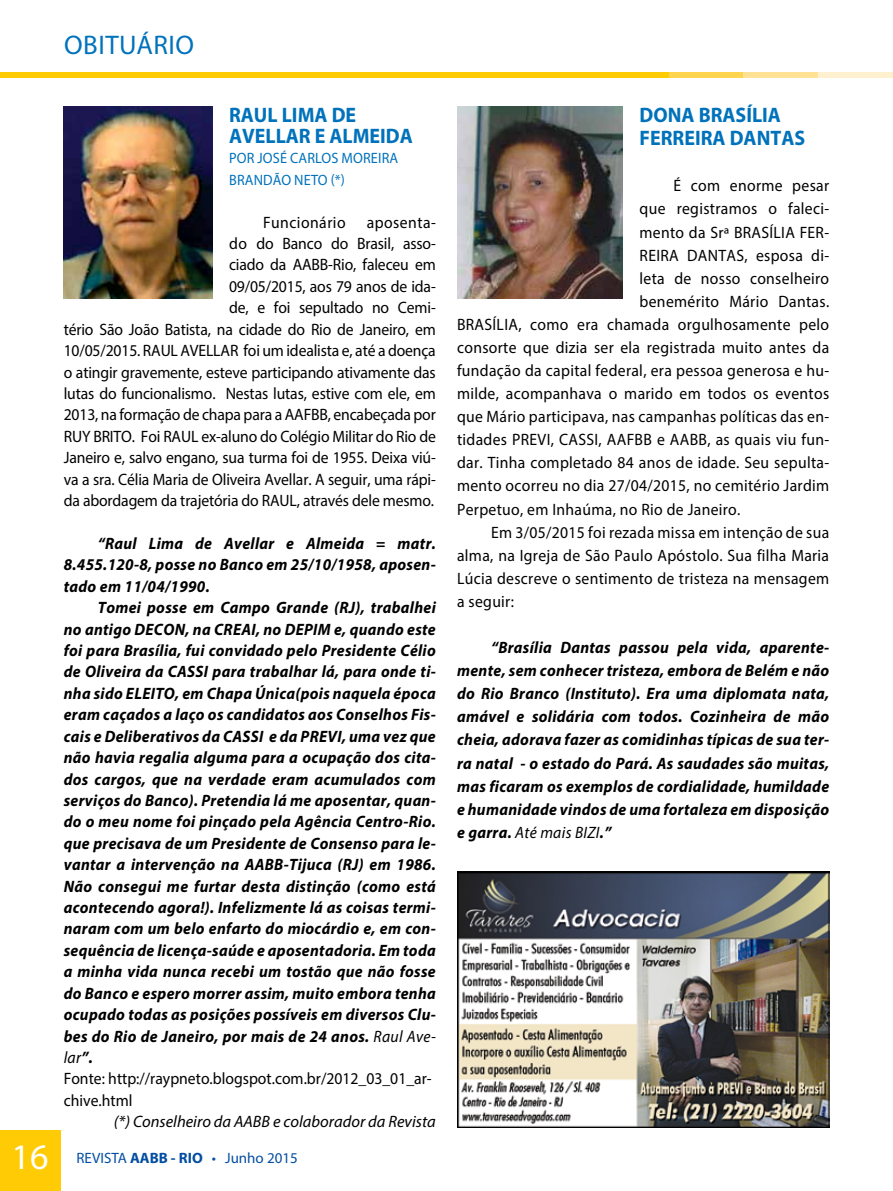
<style>
.page{position:relative;width:893px;height:1191px;background:#fff}
.page>*{position:absolute;margin:0;border:0;box-sizing:border-box;transform-origin:0 0}
.t1{font:36px "Myriad Pro";color:#fff}
.t2{font:27px "Myriad Pro";letter-spacing:.02em;color:#0072bc}
.t3{font:700 21px/21.5px "Myriad Pro";color:#0072bc;scale:.95 1}
.t4{font:italic 700 16.5px/21.5px "Myriad Pro";letter-spacing:.02em;color:#000;text-align:justify;scale:.95 1}
.t5{font:16.5px/23.1px "Myriad Pro";letter-spacing:.02em;color:#000;text-align:justify;scale:.95 1}
.t6{font:16.5px/21.5px "Myriad Pro";letter-spacing:-.01em;color:#000;text-align:right;scale:.95 1}
.t7{font:italic 16.5px "Myriad Pro";color:#000}
.t8{font:15px/21.5px "Myriad Pro";letter-spacing:.01em;color:#0072bc;scale:.95 1}
.t9{font:15px "Myriad Pro";color:#034ea2}
.s1{font-weight:400}
.s2{font-weight:400;font-style:normal}
.s3{font-weight:700}
</style>
<div class="page">
<div style="left:0;top:1130px;width:61px;height:61px;background:#ffcb05"></div>
<div style="left:0;top:72px;width:669px;height:6px;background:#ffcb05"></div>
<div style="left:669px;top:72px;width:75px;height:6px;background:#ffd44f"></div>
<div style="left:744px;top:72px;width:74px;height:6px;background:#ffe293"></div>
<div style="left:818px;top:72px;width:75px;height:6px;background:#fff1d0"></div>
<img style="left:457px;top:872px;width:372px;height:255px">
<img style="left:457px;top:106px;width:166px;height:192px">
<img style="left:64px;top:106px;width:148px;height:192px">
<h2 class="t2" style="left:64px;top:29px;width:132px">obituário</h2>
<p class="t3" style="left:229px;top:104px;width:194px">RAUL LIMA DE<br>AVELLAR E ALMEIDA</p>
<p class="t8" style="left:229px;top:147px;width:179px">Por José Carlos Moreira<br>Brandão Neto (*)</p>
<p class="t5" style="left:263px;top:210px;width:88px">Funcionário</p>
<p class="t5" style="left:229px;top:211px;width:219px;line-height:21.5px;text-indent:138px">aposenta&shy;do do Banco do Brasil, asso&shy;ciado da AABB</p>
<p class="t6" style="left:64px;top:254px;width:393px">-Rio, faleceu em<br>09/05/2015, aos 79 anos de ida-<br>de, e foi sepultado no Cemi-<br>tério São João Batista, na cidade do Rio de Janeiro, em 10/05/2015. RAUL AVELLAR foi um idealista e, até a doença o atingir gravemente, esteve participando ativamente das lutas do funcionalismo. Nestas lutas, estive com ele, em 2013, na formação de chapa para a AAFBB, encabeçada por RUY BRITO. Foi RAUL ex-aluno do Colégio Militar do Rio de Janeiro e, salvo engano, sua turma foi de 1955. Deixa viú&shy;va a sra. Célia Maria de Oliveira Avellar. A seguir, uma rápi&shy;da abordagem da trajetória do RAUL, através dele mesmo.</p>
<p class="t4" style="left:64px;top:532px;width:393px;text-indent:34px">“Raul Lima de Avellar e Almeida = matr.<br>8.455.120-8, posse no Banco em 25/10/1958, aposen&shy;tado em 11/04/1990.</p>
<p class="t4" style="left:64px;top:596px;width:393px;text-align:left;text-indent:34px">Tomei posse em Campo Grande (RJ), trabalhei no antigo DECON, na CREAI, no DEPIM e, quando este foi para Brasília, fui convidado pelo Presidente Célio de Oliveira da CASSI para trabalhar lá, para onde ti&shy;nha sido ELEITO, em Chapa Única(pois naquela época eram caçados a laço os candidatos aos Conselhos Fis&shy;cais e Deliberativos da CASSI e da PREVI, uma vez que não havia regalia alguma para a ocupação dos cita&shy;dos cargos, que na verdade eram acumulados com serviços do Banco). Pretendia lá me aposentar, quan&shy;do o meu nome foi pinçado pela Agência Centro-Rio. que precisava de um Presidente de Consenso para le&shy;vantar a intervenção na AABB-Tijuca (RJ) em 1986.<br>Não consegui me furtar desta distinção (como está acontecendo agora!). Infelizmente lá as coisas termi&shy;naram com um belo enfarto do miocárdio e, em con&shy;sequência de licença-saúde e aposentadoria. Em toda a minha vida nunca recebi um tostão que não fosse do Banco e espero morrer assim, muito embora tenha ocupado todas as posições possíveis em diversos Clu&shy;bes do Rio de Janeiro, por mais de 24 anos. <span class="s1">Raul Ave&shy;lar</span>”.<br><span class="s2">Fonte: http://raypneto.blogspot.com.br/2012_03_01_ar&shy;chive.html</span></p>
<p class="t7" style="left:114px;top:1111px;width:323px">(*) Conselheiro da AABB e colaborador da Revista</p>
<h1 class="t1" style="left:12px;top:1134px;width:38px">16</h1>
<p class="t9" style="left:77px;top:1148px;width:223px">REVISTA <span class="s3">AABB - RIO</span> • Junho 2015</p>
<p class="t3" style="left:640px;top:103px;width:163px;line-height:23.1px">DONA BRASÍLIA<br>FERREIRA DANTAS</p>
<p class="t5" style="left:640px;top:174px;width:201px;text-indent:34px">É com enorme pesar que registramos o faleci&shy;mento da Srª BRASÍLIA FER-REIRA DAN</p>
<p class="t5" style="left:718px;top:243px;width:118px">TAS, esposa di-</p>
<p class="t5" style="left:640px;top:266px;width:201px">leta de nosso conselheiro</p>
<p class="t5" style="left:640px;top:289px;width:201px">benemérito Mário Dantas.</p>
<p class="t5" style="left:457px;top:312px;width:393px">BRASÍLIA, como era chamada orgulhosamente pelo</p>
<p class="t5" style="left:457px;top:335px;width:393px">consorte que dizia ser ela registrada muito antes da</p>
<p class="t5" style="left:457px;top:359px;width:393px">fundação da capital federal, era pessoa generosa e hu-</p>
<p class="t5" style="left:457px;top:382px;width:393px">milde, acompanhava o marido em todos os eventos</p>
<p class="t5" style="left:457px;top:405px;width:393px">que Mário participava, nas campanhas políticas das en-</p>
<p class="t5" style="left:457px;top:428px;width:235px">tidades PREVI, CASSI, AAFBB e AABB</p>
<p class="t5" style="left:457px;top:428px;width:393px;text-indent:250px">, as quais viu fun&shy;dar. Tinha completado 84 anos de idade. Seu sepulta&shy;mento ocorreu no dia 27/04/2015, no cemitério Jardim Perpetuo, em Inhaúma, no Rio de Janeiro.</p>
<p class="t5" style="left:457px;top:520px;width:393px;text-indent:34px">Em 3/05/2015 foi rezada missa em intenção de sua alma, na Igreja de São Paulo Apóstolo. Sua filha Maria Lúcia descreve o sentimento de tristeza na mensagem a seguir:</p>
<p class="t4" style="left:457px;top:635px;width:393px;line-height:23.1px;text-indent:34px">“Brasília Dantas passou pela vida, aparente&shy;mente, sem conhecer tristeza, embora de Belém e não do Rio Branco (Instituto). Era uma diplomata nata, amável e solidária com todos. Cozinheira de mão cheia, adorava fazer as comidinhas típicas de sua ter&shy;ra natal - o estado do Pará. As saudades são muitas, mas ficaram os exemplos de cordialidade, humildade e humanidade vindos de uma fortaleza em disposição e garra. <span class="s1">Até mais BIZI</span>.”</p>
</div>
